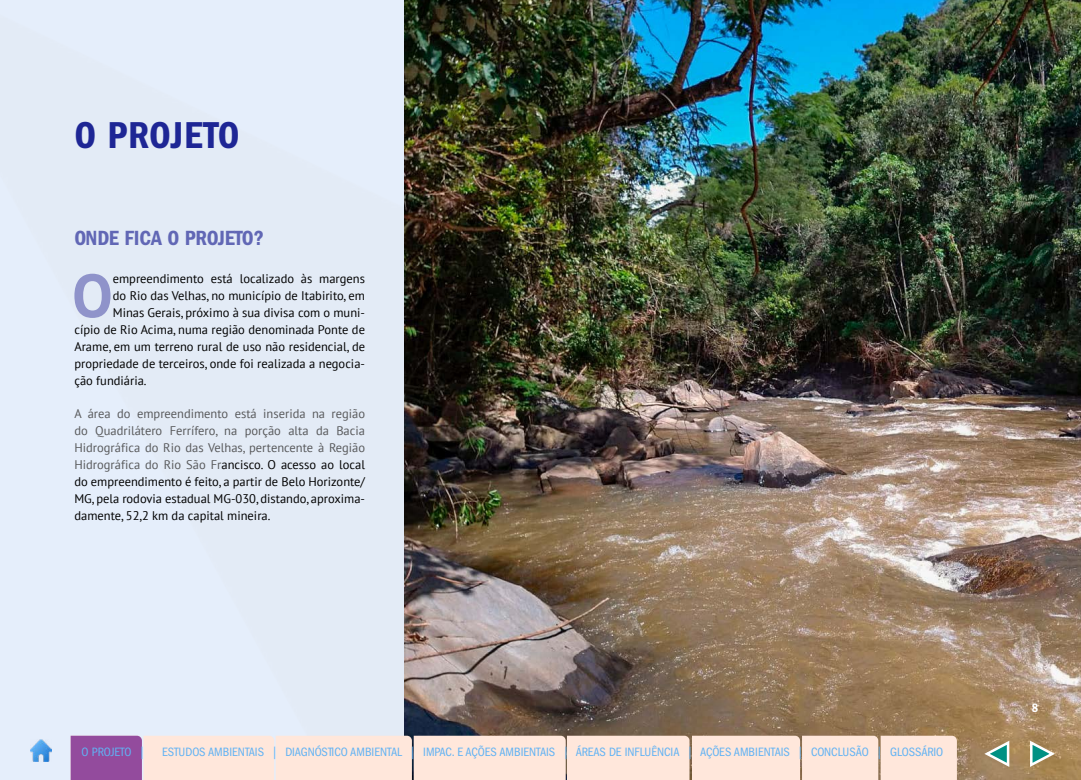
<style>
.page{position:relative;width:1081px;height:780px;background:#fff}
.page>*{position:absolute;margin:0;border:0;box-sizing:border-box;transform-origin:0 0}
.t1{font:700 60.75px "PT Sans";color:#8f93ca}
.t2{font:38.75px "ITC Franklin Gothic Std Dm Cd";letter-spacing:.005em;color:#1e2695}
.t3{font:21.25px "Franklin Gothic LT Pro Cn Dm";letter-spacing:-.015em;color:#6167b5}
.t4{font:12.5px/16.9px "PT Sans";color:#58595b;text-align:justify}
.t5{font:12.5px "PT Sans";color:#000}
.t6{font:condensed 12.5px "Franklin Gothic LT Pro";color:#60b2f4}
.t7{font:12.5px "Franklin Gothic LT Pro Cn Dm";color:#fff}
.s1{color:#000}
.s2{font-family:"Myriad Pro"}
</style>
<div class="page">
<div style="left:0;top:0;width:404px;height:780px;background:#e3ebf6"></div>
<img style="left:404px;top:0;width:677px;height:780px">
<img style="left:30px;top:739px;width:22px;height:22px">
<svg style="left:983px;top:738px;width:27px;height:31px"></svg>
<svg style="left:1029px;top:738px;width:26px;height:31px"></svg>
<svg style="left:71px;top:735px;width:886px;height:45px;background:#f3d7d3"></svg>
<h2 class="t2" style="left:74px;top:113px;width:167px">O PROJETO</h2>
<h3 class="t3" style="left:74px;top:226px;width:191px">ONDE FICA O PROJETO?</h3>
<h1 class="t1" style="left:72px;top:255px;width:42px">O</h1>
<p class="t5" style="left:113px;top:271px;width:254px">empreendimento está localizado às margens</p>
<p class="t5" style="left:113px;top:288px;width:254px">do Rio das Velhas, no município de Itabirito, em</p>
<p class="t5" style="left:113px;top:304px;width:254px">Minas Gerais, próximo à sua divisa com o muni-</p>
<p class="t5" style="left:74px;top:321px;width:292px">cípio de Rio Acima, numa região denominada Ponte de</p>
<p class="t5" style="left:74px;top:338px;width:292px">Arame, em um terreno rural de uso não residencial, de</p>
<p class="t5" style="left:74px;top:355px;width:292px">propriedade de terceiros, onde foi realizada a negocia-</p>
<p class="t5" style="left:74px;top:372px;width:74px">ção fundiária.</p>
<p class="t4" style="left:74px;top:405px;width:292px">A área do empreendimento está inserida na região do Quadrilátero Ferrífero, na porção alta da Bacia Hidrográfica do Rio das Velhas, pertencente à Região Hidrográfica do Rio São Fr<span class="s1">ancisco. O acesso ao local do empreendimento é feito, a partir de Belo Horizonte/ MG, pela rodovia estadual MG-030, distando, aproxima&shy;damente, 52,2 km da capital mineira.</span></p>
<p class="t6" style="left:82px;top:744px;width:63px">O PROJETO <span class="s2">|</span></p>
<p class="t6" style="left:162px;top:744px;width:783px">ESTUDOS AMBIENTAIS <span class="s2">|</span> DIAGNÓSTICO AMBIENTAL <span class="s2">|</span> IMPAC. E AÇÕES AMBIENTAIS <span class="s2">|</span> ÁREAS DE INFLUÊNCIA <span class="s2">|</span> AÇÕES AMBIENTAIS <span class="s2">|</span> CONCLUSÃO <span class="s2">|</span> GLOSSÁRIO</p>
<p class="t7" style="left:1031px;top:700px;width:8px">8</p>
</div>
